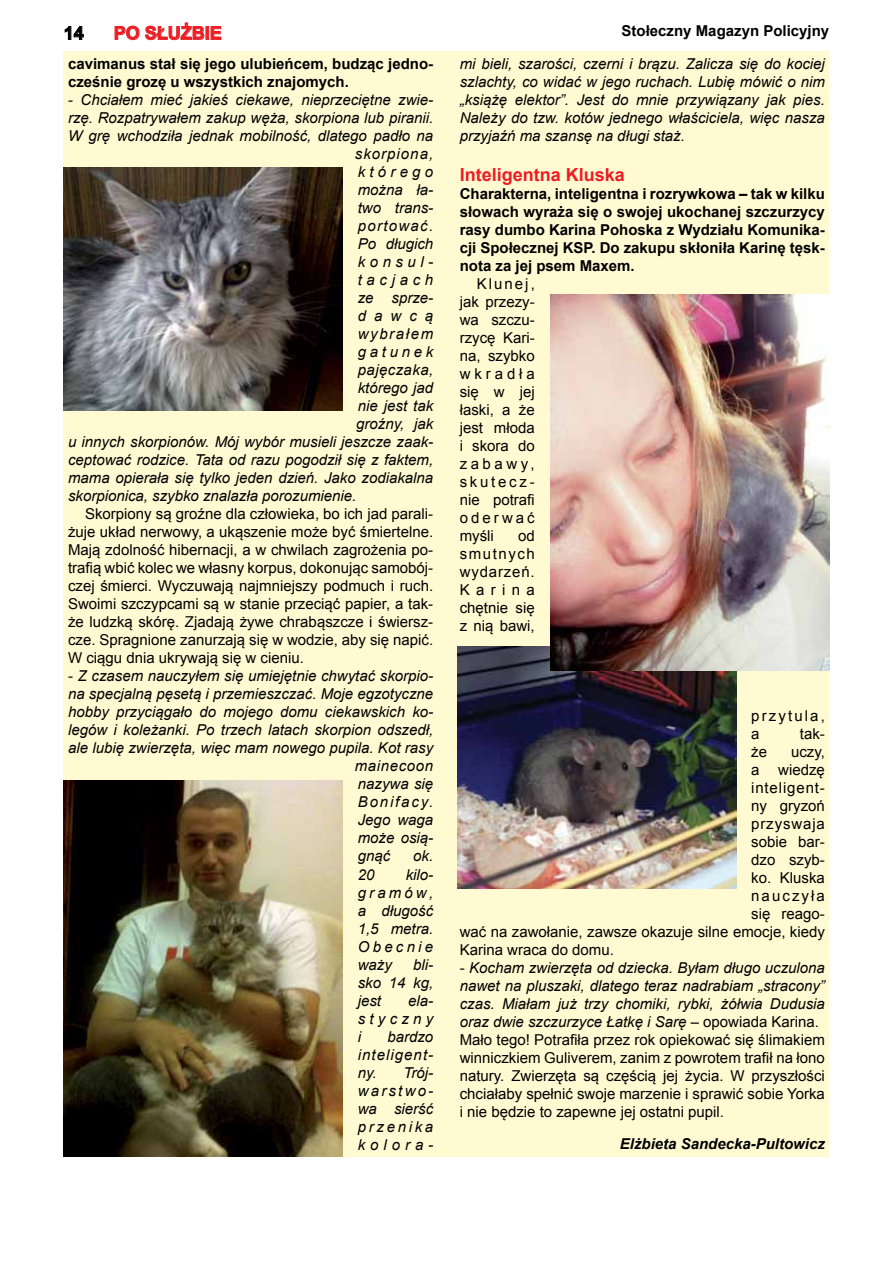
<style>
.page{position:relative;width:893px;height:1263px;background:#fff}
.page>*{position:absolute;margin:0;border:0;box-sizing:border-box;transform-origin:0 0}
.t1{font:700 18px "Arial";color:#ed1d24}
.t2{font:700 18px "Arial";color:#000}
.t3{font:15px/18px "Arial";color:#000;text-align:justify}
.t4{font:italic 15px/18px "Arial";color:#000;text-align:justify}
.t5{font:700 15px/18px "Arial";color:#000}
.t6{font:italic 700 15px "Arial";color:#000}
.t7{font:15px "Arial";letter-spacing:.06em;color:#000}
.t8{font:15px/18px "Arial";letter-spacing:.14em;color:#000}
.t9{font:italic 15px "Arial";letter-spacing:.07em;color:#000}
.t10{font:italic 15px "Arial";letter-spacing:.03em;color:#000}
.t11{font:italic 15px "Arial";letter-spacing:.085em;color:#000}
.t12{font:italic 15px "Arial";letter-spacing:.04em;color:#000}
.t13{font:italic 15px "Arial";letter-spacing:.125em;color:#000}
.t14{font:italic 15px "Arial";letter-spacing:.105em;color:#000}
.t15{font:italic 15px "Arial";letter-spacing:.28em;color:#000}
.t16{font:italic 15px "Arial";letter-spacing:.31em;color:#000}
.t17{font:italic 15px "Arial";letter-spacing:.245em;color:#000}
.s1{font-style:normal}
.s2{font-style:italic}
</style>
<div class="page">
<svg style="left:64px;top:26px;width:20px;height:14px"></svg>
<svg style="left:114px;top:23px;width:108px;height:17px"></svg>
<div style="left:64px;top:51px;width:765px;height:1106px;background:#fffad1"></div>
<img style="left:457px;top:646px;width:279px;height:243px">
<img style="left:550px;top:295px;width:279px;height:376px">
<img style="left:64px;top:780px;width:279px;height:377px">
<img style="left:64px;top:168px;width:279px;height:242px">
<p class="t2" style="left:64px;top:21px;width:22px">14</p>
<p class="t1" style="left:114px;top:21px;width:110px">PO SŁUŻBIE</p>
<p class="t5" style="left:622px;top:22px;width:209px">Stołeczny Magazyn Policyjny</p>
<p class="t5" style="left:68px;top:56px;width:367px">cavimanus stał się jego ulubieńcem, budząc jedno&shy;cześnie grozę u wszystkich znajomych.</p>
<p class="t4" style="left:68px;top:91px;width:367px"><span class="s1">-</span> Chciałem mieć jakieś ciekawe, nieprzeciętne zwie-</p>
<p class="t4" style="left:68px;top:109px;width:367px">rzę. Rozpatrywałem zakup węża, skorpiona lub piranii.</p>
<p class="t4" style="left:68px;top:127px;width:367px">W grę wchodziła jednak mobilność, dlatego padło na</p>
<p class="t9" style="left:355px;top:144px;width:80px">skorpiona,</p>
<p class="t15" style="left:358px;top:162px;width:77px">którego</p>
<p class="t4" style="left:358px;top:181px;width:77px">można ła-</p>
<p class="t4" style="left:358px;top:199px;width:77px">two trans-</p>
<p class="t11" style="left:358px;top:216px;width:77px">portować.</p>
<p class="t4" style="left:358px;top:235px;width:77px">Po długich</p>
<p class="t4" style="left:358px;top:253px;width:77px">konsul-</p>
<p class="t16" style="left:358px;top:270px;width:77px">tacjach</p>
<p class="t4" style="left:358px;top:289px;width:77px">ze sprze-</p>
<p class="t4" style="left:358px;top:307px;width:77px">dawcą</p>
<p class="t14" style="left:358px;top:324px;width:77px">wybrałem</p>
<p class="t17" style="left:358px;top:342px;width:77px">gatunek</p>
<p class="t10" style="left:358px;top:360px;width:77px">pajęczaka,</p>
<p class="t4" style="left:358px;top:379px;width:77px">którego jad</p>
<p class="t4" style="left:358px;top:397px;width:77px">nie jest tak</p>
<p class="t4" style="left:356px;top:415px;width:78px">groźny, jak</p>
<p class="t4" style="left:68px;top:433px;width:367px">u innych skorpionów. Mój wybór musieli jeszcze zaak-</p>
<p class="t4" style="left:68px;top:451px;width:367px">ceptować rodzice. Tata od razu pogodził się z faktem,</p>
<p class="t4" style="left:68px;top:469px;width:367px">mama opierała się tylko jeden dzień. Jako zodiakalna</p>
<p class="t4" style="left:68px;top:487px;width:290px">skorpionica, szybko znalazła porozumienie.</p>
<p class="t3" style="left:68px;top:505px;width:367px;text-indent:17px">Skorpiony są groźne dla człowieka, bo ich jad parali&shy;żuje układ nerwowy, a ukąszenie może być śmiertelne.<br>Mają zdolność hibernacji, a w chwilach zagrożenia po&shy;trafią wbić kolec we własny korpus, dokonując samobój&shy;czej śmierci. Wyczuwają najmniejszy podmuch i ruch.<br>Swoimi szczypcami są w stanie przeciąć papier, a tak&shy;że ludzką skórę. Zjadają żywe chrabąszcze i świersz&shy;cze. Spragnione zanurzają się w wodzie, aby się napić.<br>W ciągu dnia ukrywają się w cieniu.</p>
<p class="t4" style="left:68px;top:667px;width:367px"><span class="s1">-</span> Z czasem nauczyłem się umiejętnie chwytać skorpio-</p>
<p class="t4" style="left:68px;top:685px;width:367px">na specjalną pęsetą i przemieszczać. Moje egzotyczne</p>
<p class="t4" style="left:68px;top:703px;width:367px">hobby przyciągało do mojego domu ciekawskich ko-</p>
<p class="t4" style="left:68px;top:721px;width:367px">legów i koleżanki. Po trzech latach skorpion odszedł,</p>
<p class="t4" style="left:68px;top:739px;width:367px">ale lubię zwierzęta, więc mam nowego pupila. Kot rasy</p>
<p class="t12" style="left:355px;top:756px;width:80px">mainecoon</p>
<p class="t4" style="left:358px;top:775px;width:77px">nazywa się</p>
<p class="t13" style="left:358px;top:792px;width:77px">Bonifacy.</p>
<p class="t4" style="left:358px;top:811px;width:77px">Jego waga</p>
<p class="t4" style="left:358px;top:829px;width:77px">może osią-</p>
<p class="t4" style="left:358px;top:847px;width:34px">gnąć</p>
<p class="t4" style="left:413px;top:847px;width:22px">ok.</p>
<p class="t4" style="left:358px;top:865px;width:18px">20</p>
<p class="t4" style="left:460px;top:55px;width:367px">mi bieli, szarości, czerni i brązu. Zalicza się do kociej szlachty, co widać w jego ruchach. Lubię mówić o nim „książę elektor”. Jest do mnie przywiązany jak pies.<br>Należy do tzw. kotów jednego właściciela, więc nasza przyjaźń ma szansę na długi staż.</p>
<p class="t1" style="left:460px;top:163px;width:167px">Inteligentna Kluska</p>
<p class="t5" style="left:460px;top:185px;width:367px;text-align:justify">Charakterna, inteligentna i rozrywkowa – tak w kilku słowach wyraża się o swojej ukochanej szczurzycy rasy dumbo Karina Pohoska z Wydziału Komunika&shy;cji Społecznej KSP. Do zakupu skłoniła Karinę tęsk&shy;nota za jej psem Maxem.</p>
<p class="t3" style="left:460px;top:275px;width:77px;text-indent:17px">Klunej, jak przezy&shy;wa szczu&shy;rzycę Kari&shy;na, szybko wkradła się w jej łaski, a że jest młoda i skora do zabawy, skutecz&shy;nie potrafi oderwać myśli</p>
<p class="t3" style="left:460px;top:527px;width:77px;text-indent:58px">od smutnych wydarzeń.<br>Karina chętnie się z nią bawi,</p>
<p class="t8" style="left:751px;top:707px;width:75px">przytula, a</p>
<p class="t3" style="left:800px;top:725px;width:27px">tak-</p>
<p class="t3" style="left:751px;top:743px;width:17px">że</p>
<p class="t3" style="left:791px;top:743px;width:35px">uczy,</p>
<p class="t3" style="left:751px;top:761px;width:75px">a wiedzę</p>
<p class="t7" style="left:751px;top:778px;width:75px">inteligent-</p>
<p class="t3" style="left:751px;top:797px;width:75px">ny gryzoń</p>
<p class="t7" style="left:751px;top:814px;width:75px">przyswaja</p>
<p class="t3" style="left:751px;top:833px;width:75px">sobie bar-</p>
<p class="t3" style="left:751px;top:851px;width:75px">dzo szyb-</p>
<p class="t3" style="left:751px;top:869px;width:75px">ko. Kluska</p>
<p class="t8" style="left:751px;top:887px;width:75px">nauczyła</p>
<p class="t3" style="left:751px;top:905px;width:75px">się reago-</p>
<p class="t3" style="left:460px;top:923px;width:367px">wać na zawołanie, zawsze okazuje silne emocje, kiedy</p>
<p class="t3" style="left:460px;top:941px;width:156px">Karina wraca do domu.</p>
<p class="t3" style="left:460px;top:959px;width:367px;text-align:left">- <span class="s2">Kocham zwierzęta od dziecka. Byłam długo uczulona nawet na pluszaki, dlatego teraz nadrabiam „stracony” czas. Miałam już trzy chomiki, rybki, żółwia Dudusia oraz dwie szczurzyce Łatkę i Sarę</span> – opowiada Karina.<br>Mało tego! Potrafiła przez rok opiekować się ślimakiem winniczkiem Guliverem, zanim z powrotem trafił na łono natury. Zwierzęta są częścią jej życia. W przyszłości chciałaby spełnić swoje marzenie i sprawić sobie Yorka i nie będzie to zapewne jej ostatni pupil.</p>
<p class="t6" style="left:620px;top:1133px;width:207px">Elżbieta Sandecka-Pultowicz</p>
<p class="t4" style="left:358px;top:865px;width:77px;text-indent:48px">kilo&shy;gramów, a długość 1,5 metra.<br>Obecnie waży</p>
<p class="t4" style="left:358px;top:955px;width:77px;text-indent:55px">bli&shy;sko 14 kg, jest</p>
<p class="t4" style="left:358px;top:991px;width:77px;text-indent:50px">ela&shy;styczny i</p>
<p class="t4" style="left:358px;top:1027px;width:77px;text-indent:30px">bardzo inteligent&shy;ny. Trój&shy;warstwo&shy;wa sierść przenika kolora-</p>
</div>
